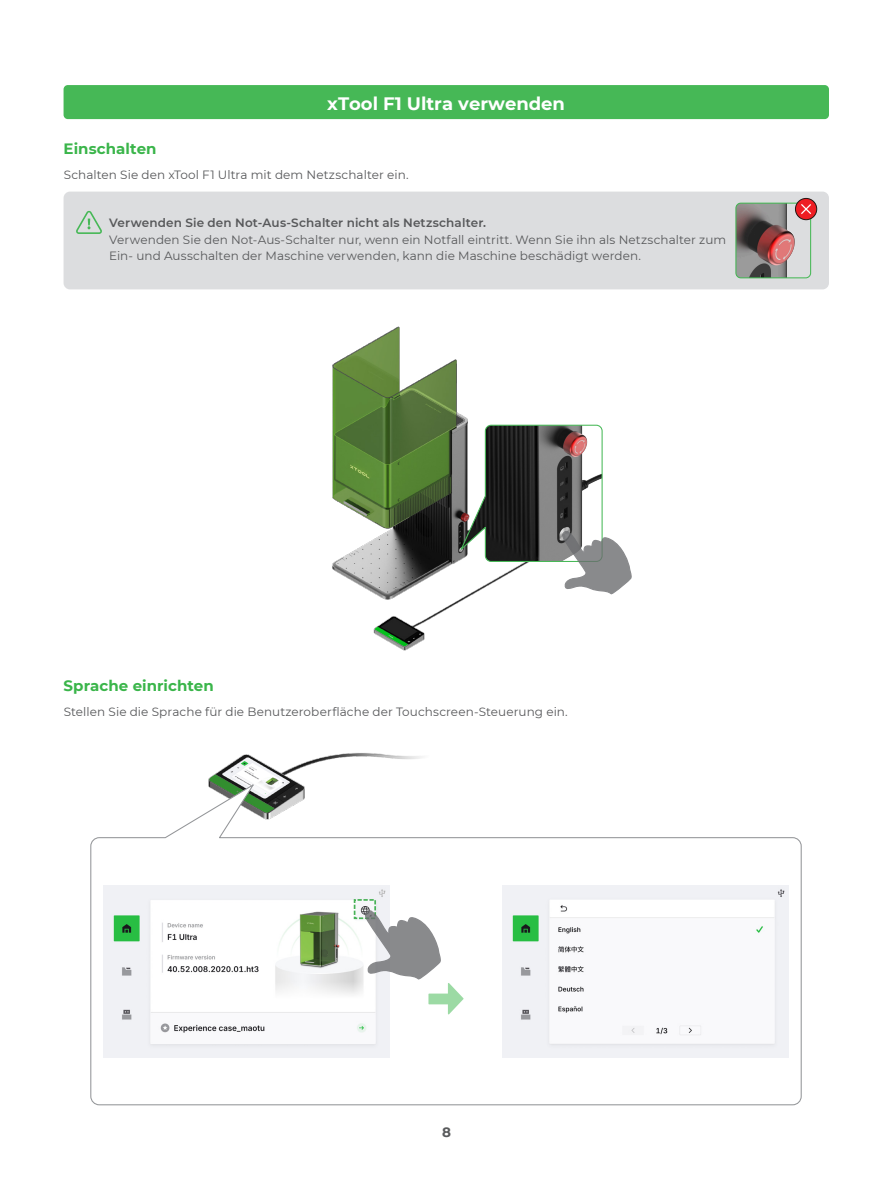
<style>
.page{position:relative;width:893px;height:1191px;background:#fff}
.page>*{position:absolute;margin:0;border:0;box-sizing:border-box;transform-origin:0 0}
.t1{font:700 18px "Montserrat";color:#fff}
.t2{font:700 15px "Montserrat";letter-spacing:.005em;color:#3ab54a}
.t3{font:700 13.5px "Montserrat";color:#595a5c}
.t4{font:12px/16.5px "Montserrat";letter-spacing:.01em;color:#57585a}
.t5{font:600 12px "Montserrat";letter-spacing:.015em;color:#57585a}
</style>
<div class="page">
<img style="left:332px;top:326px;width:138px;height:290px">
<div style="left:64px;top:85px;width:765px;height:34px;background:#46b856;border-radius:4px"></div>
<div style="left:64px;top:192px;width:765px;height:97px;background:#dcdddf;border-radius:6px"></div>
<svg style="left:458px;top:424px;width:174px;height:170px"></svg>
<svg style="left:76px;top:211px;width:26px;height:23px"></svg>
<img style="left:240px;top:616px;width:195px;height:165px">
<img style="left:208px;top:757px;width:82px;height:24px">
<svg style="left:90px;top:781px;width:712px;height:324px"></svg>
<svg style="left:365px;top:910px;width:99px;height:104px"></svg>
<img style="left:737px;top:203px;width:74px;height:75px">
<div style="left:735px;top:203px;width:76px;height:75px;border:1px solid #46b856;border-radius:5px"></div>
<img style="left:756px;top:225px;width:40px;height:42px">
<div style="left:795px;top:198px;width:22px;height:22px;background:#ee1d23;border-radius:50%"></div>
<div style="left:795px;top:198px;width:22px;height:22px;border:1px solid #221713;border-radius:50%"></div>
<svg style="left:801px;top:204px;width:10px;height:10px"></svg>
<h1 class="t1" style="left:327px;top:90px;width:239px">xTool F1 Ultra verwenden</h1>
<p class="t2" style="left:64px;top:137px;width:95px">Einschalten</p>
<p class="t4" style="left:64px;top:166px;width:346px">Schalten Sie den xTool F1 Ultra mit dem Netzschalter ein.</p>
<p class="t5" style="left:109px;top:215px;width:378px">Verwenden Sie den Not-Aus-Schalter nicht als Netzschalter.</p>
<p class="t4" style="left:109px;top:231px;width:618px">Verwenden Sie den Not-Aus-Schalter nur, wenn ein Notfall eintritt. Wenn Sie ihn als Netzschalter zum<br>Ein- und Ausschalten der Maschine verwenden, kann die Maschine beschädigt werden.</p>
<p class="t2" style="left:64px;top:674px;width:152px">Sprache einrichten</p>
<p class="t4" style="left:64px;top:702px;width:505px">Stellen Sie die Sprache für die Benutzeroberfläche der Touchscreen-Steuerung ein.</p>
<p class="t3" style="left:442px;top:1122px;width:10px">8</p>
</div>
